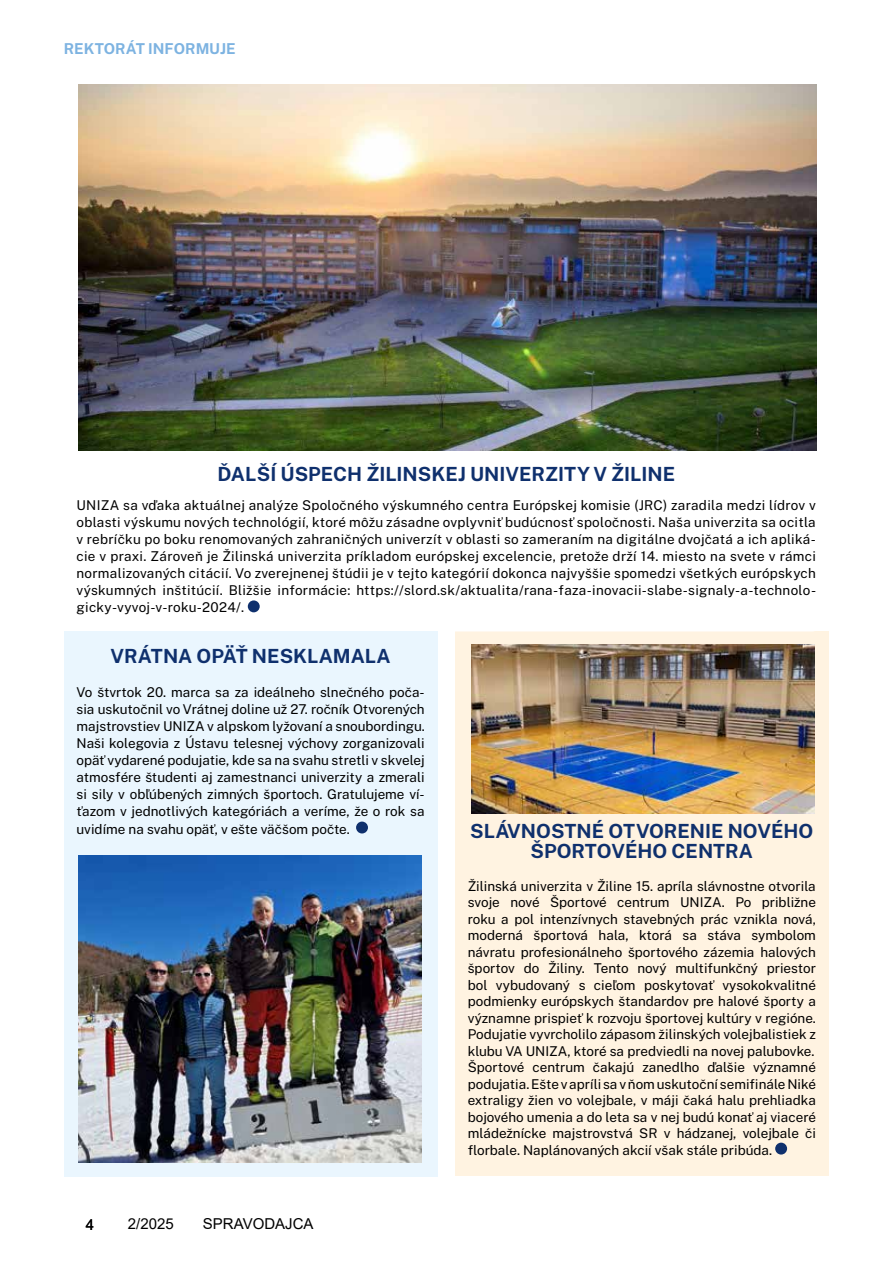
<style>
.page{position:relative;width:893px;height:1263px;background:#fff}
.page>*{position:absolute;margin:0;border:0;box-sizing:border-box;transform-origin:0 0}
.t1{font:700 19.5px/19.5px "Public Sans";color:#0f306d;text-align:center}
.t2{font:15px "Arial";color:#000}
.t3{font:700 15px "Public Sans";color:#7db3e1}
.t4{font:13.5px/16.5px "Public Sans";color:#000;text-align:justify}
</style>
<div class="page">
<div style="left:455px;top:631px;width:374px;height:545px;background:#fff3e1"></div>
<div style="left:775px;top:1143px;width:12px;height:11px;background:#0f306d;border-radius:50%"></div>
<div style="left:248px;top:600px;width:12px;height:12px;background:#0f306d;border-radius:50%"></div>
<img style="left:79px;top:84px;width:737px;height:366px">
<div style="left:64px;top:631px;width:373px;height:546px;background:#eaf6fe"></div>
<div style="left:356px;top:821px;width:12px;height:12px;background:#0f306d;border-radius:50%"></div>
<img style="left:79px;top:856px;width:343px;height:306px">
<img style="left:471px;top:644px;width:343px;height:169px">
<p class="t3" style="left:64px;top:37px;width:173px">REKTORÁT INFORMUJE</p>
<h1 class="t1" style="left:218px;top:463px;width:459px">ĎALŠÍ ÚSPECH ŽILINSKEJ UNIVERZITY V ŽILINE</h1>
<p class="t4" style="left:77px;top:496px;width:741px;line-height:17px">UNIZA sa vďaka aktuálnej analýze Spoločného výskumného centra Európskej komisie (JRC) zaradila medzi lídrov v oblasti výskumu nových technológií, ktoré môžu zásadne ovplyvniť budúcnosť spoločnosti. Naša univerzita sa ocitla v rebríčku po boku renomovaných zahraničných univerzít v oblasti so zameraním na digitálne dvojčatá a ich apliká&shy;cie v praxi. Zároveň je Žilinská univerzita príkladom európskej excelencie, pretože drží 14. miesto na svete v rámci normalizovaných citácií. Vo zverejnenej štúdii je v tejto kategórií dokonca najvyššie spomedzi všetkých európskych výskumných inštitúcií. Bližšie informácie: https://slord.sk/aktualita/rana-faza-inovacii-slabe-signaly-a-technolo&shy;gicky-vyvoj-v-roku-2024/.</p>
<h1 class="t1" style="left:111px;top:645px;width:282px">VRÁTNA OPÄŤ NESKLAMALA</h1>
<p class="t4" style="left:77px;top:683px;width:350px;line-height:17px">Vo štvrtok 20. marca sa za ideálneho slnečného poča&shy;sia uskutočnil vo Vrátnej doline už 27. ročník Otvorených majstrovstiev UNIZA v alpskom lyžovaní a snoubordingu.<br>Naši kolegovia z Ústavu telesnej výchovy zorganizovali opäť vydarené podujatie, kde sa na svahu stretli v skvelej atmosfére študenti aj zamestnanci univerzity a zmerali si sily v obľúbených zimných športoch. Gratulujeme ví&shy;ťazom v jednotlivých kategóriách a veríme, že o rok sa uvidíme na svahu opäť, v ešte väčšom počte.</p>
<h1 class="t1" style="left:470px;top:820px;width:345px">SLÁVNOSTNÉ OTVORENIE NOVÉHO<br>ŠPORTOVÉHO CENTRA</h1>
<p class="t4" style="left:468px;top:876px;width:350px">Žilinská univerzita v Žiline 15. apríla slávnostne otvorila svoje nové Športové centrum UNIZA. Po približne roku a pol intenzívnych stavebných prác vznikla nová, moderná športová hala, ktorá sa stáva symbolom návratu profesionálneho športového zázemia halových športov do Žiliny. Tento nový multifunkčný priestor bol vybudovaný s cieľom poskytovať vysokokvalitné podmienky európskych štandardov pre halové športy a významne prispieť k rozvoju športovej kultúry v regióne.<br>Podujatie vyvrcholilo zápasom žilinských volejbalistiek z klubu VA UNIZA, ktoré sa predviedli na novej palubovke.<br>Športové centrum čakajú zanedlho ďalšie významné podujatia. Ešte v apríli sa v ňom uskutoční semifinále Niké extraligy žien vo volejbale, v máji čaká halu prehliadka bojového umenia a do leta sa v nej budú konať aj viaceré mládežnícke majstrovstvá SR v hádzanej, volejbale či florbale. Naplánovaných akcií však stále pribúda.</p>
<p class="t2" style="left:86px;top:1214px;width:10px">4</p>
<p class="t2" style="left:128px;top:1214px;width:47px">2/2025</p>
<p class="t2" style="left:203px;top:1214px;width:112px">SPRAVODAJCA</p>
</div>
